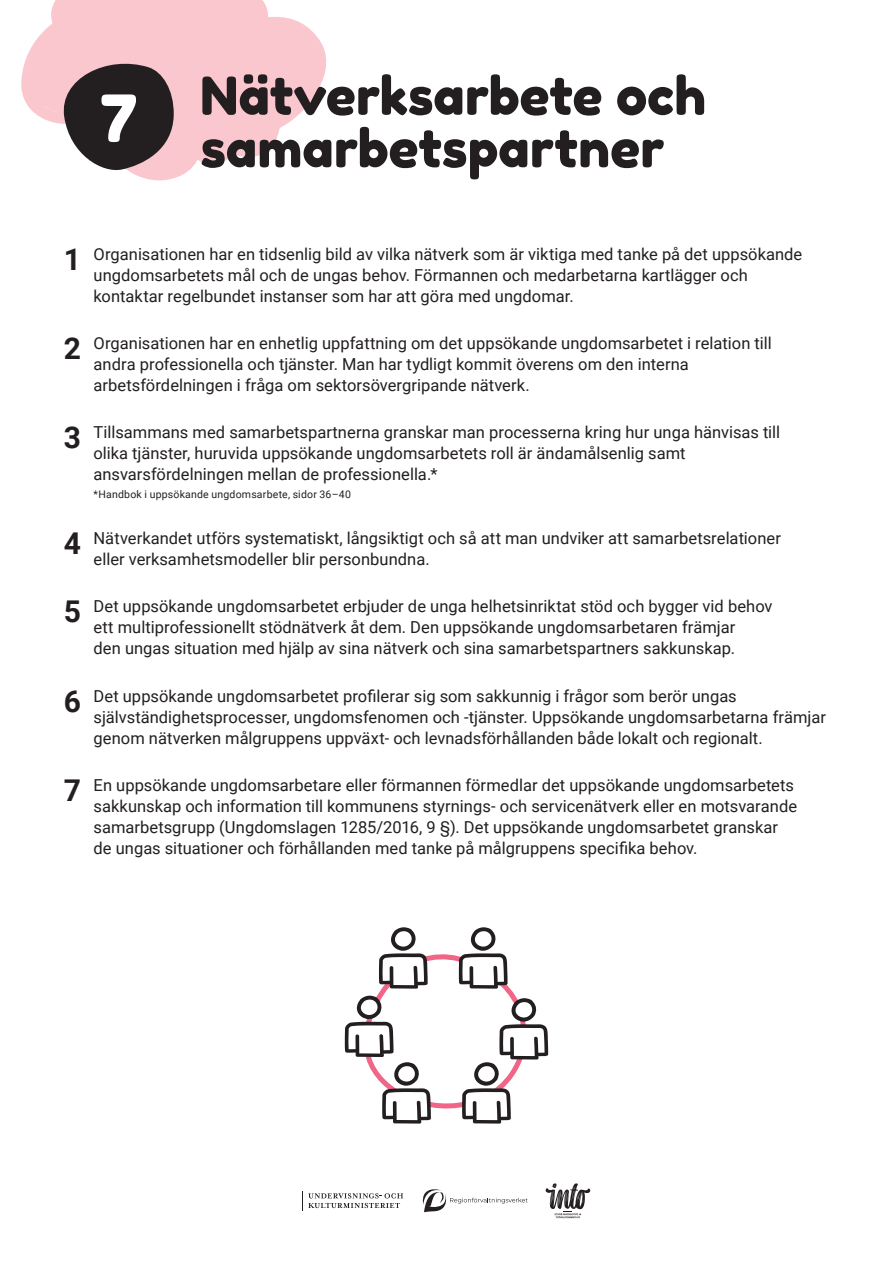
<style>
.page{position:relative;width:893px;height:1263px;background:#fff}
.page>*{position:absolute;margin:0;border:0;box-sizing:border-box;transform-origin:0 0}
.t1{font:64.95px "Fredoka One";color:#fff}
.t2{font:52.5px/52.5px "Fredoka One";color:#231f20}
.t3{font:700 30px "Roboto";color:#231f20}
.t4{font:16.5px/21px "Roboto";color:#231f20}
.t5{font:10.5px "Roboto";letter-spacing:.02em;color:#231f20}
</style>
<div class="page">
<svg style="left:21px;top:0;width:305px;height:181px;fill:#f9c7cd"></svg>
<svg style="left:59px;top:54px;width:115px;height:120px;background:#6b5c5e"></svg>
<svg style="left:345px;top:927px;width:203px;height:196px"></svg>
<svg style="left:545px;top:1183px;width:45px;height:35px"></svg>
<svg style="left:422px;top:1189px;width:106px;height:23px"></svg>
<svg style="left:308px;top:1193px;width:95px;height:16px"></svg>
<h1 class="t1" style="left:101px;top:79px;width:38px">7</h1>
<h2 class="t2" style="left:200px;top:69px;width:507px">Nätverksarbete och samarbetspartner</h2>
<h3 class="t3" style="left:64px;top:239px;width:19px">1</h3>
<p class="t4" style="left:94px;top:243px;width:710px">Organisationen har en tidsenlig bild av vilka nätverk som är viktiga med tanke på det uppsökande ungdomsarbetets mål och de ungas behov. Förmannen och medarbetarna kartlägger och kontaktar regelbundet instanser som har att göra med ungdomar.</p>
<h3 class="t3" style="left:64px;top:327px;width:19px">2</h3>
<p class="t4" style="left:94px;top:332px;width:680px">Organisationen har en enhetlig uppfattning om det uppsökande ungdomsarbetet i relation till andra professionella och tjänster. Man har tydligt kommit överens om den interna arbetsfördelningen i fråga om sektorsövergripande nätverk.</p>
<h3 class="t3" style="left:64px;top:416px;width:19px">3</h3>
<p class="t4" style="left:94px;top:421px;width:688px">Tillsammans med samarbetspartnerna granskar man processerna kring hur unga hänvisas till olika tjänster, huruvida uppsökande ungdomsarbetets roll är ändamålsenlig samt ansvarsfördelningen mellan de professionella.*</p>
<p class="t5" style="left:94px;top:486px;width:259px">*Handbok i uppsökande ungdomsarbete, sidor 36–40</p>
<h3 class="t3" style="left:64px;top:522px;width:19px">4</h3>
<p class="t4" style="left:94px;top:527px;width:689px">Nätverkandet utförs systematiskt, långsiktigt och så att man undviker att samarbetsrelationer eller verksamhetsmodeller blir personbundna.</p>
<h3 class="t3" style="left:64px;top:590px;width:19px">5</h3>
<p class="t4" style="left:94px;top:595px;width:680px">Det uppsökande ungdomsarbetet erbjuder de unga helhetsinriktat stöd och bygger vid behov ett multiprofessionellt stödnätverk åt dem. Den uppsökande ungdomsarbetaren främjar<br>den ungas situation med hjälp av sina nätverk och sina samarbetspartners sakkunskap.</p>
<h3 class="t3" style="left:64px;top:681px;width:19px">6</h3>
<p class="t4" style="left:94px;top:685px;width:734px">Det uppsökande ungdomsarbetet profilerar sig som sakkunnig i frågor som berör ungas självständighetsprocesser, ungdomsfenomen och -tjänster. Uppsökande ungdomsarbetarna främjar genom nätverken målgruppens uppväxt- och levnadsförhållanden både lokalt och regionalt.</p>
<h3 class="t3" style="left:64px;top:769px;width:19px">7</h3>
<p class="t4" style="left:94px;top:774px;width:705px">En uppsökande ungdomsarbetare eller förmannen förmedlar det uppsökande ungdomsarbetets sakkunskap och information till kommunens styrnings- och servicenätverk eller en motsvarande samarbetsgrupp (Ungdomslagen 1285/2016, 9 §). Det uppsökande ungdomsarbetet granskar de ungas situationer och förhållanden med tanke på målgruppens specifika behov.</p>
</div>
